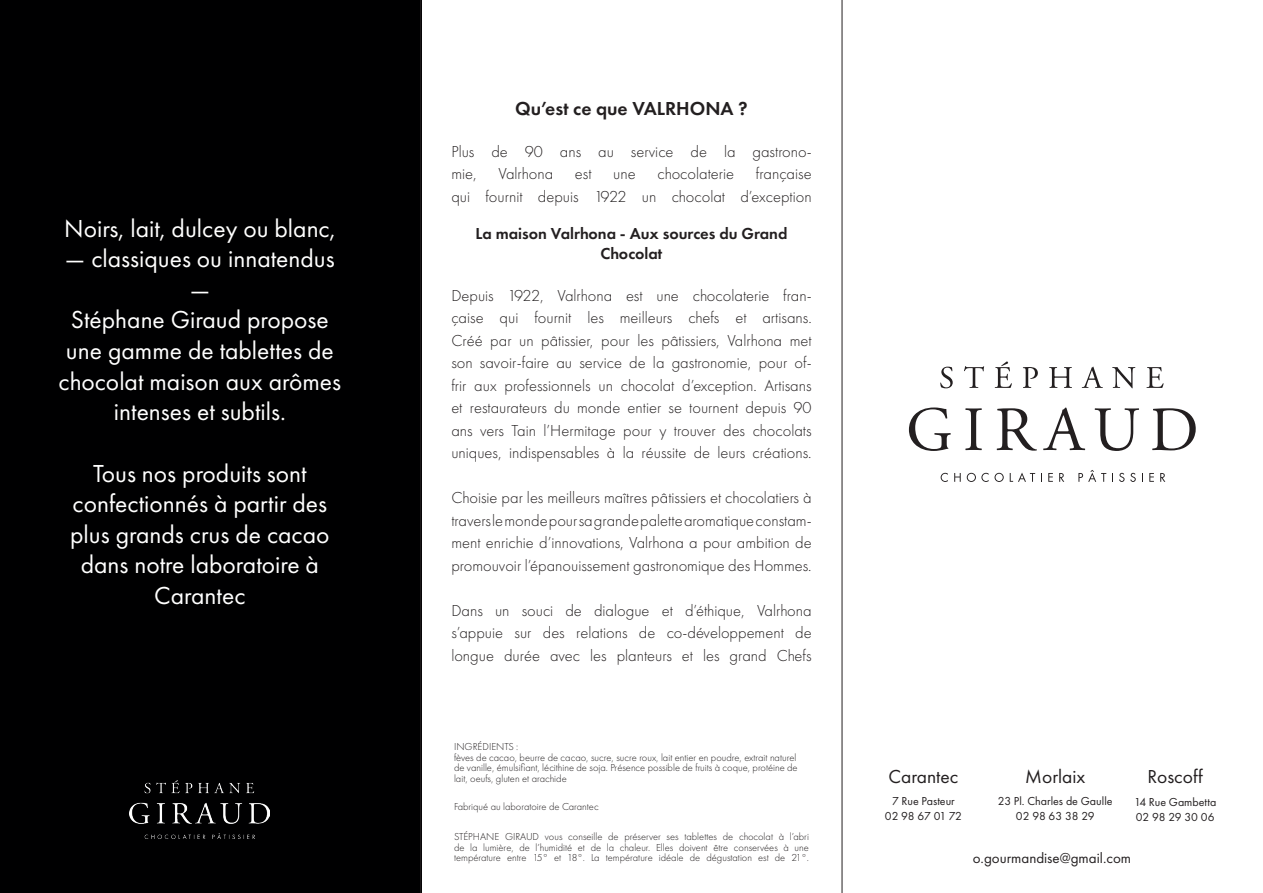
<style>
.page{position:relative;width:1263px;height:893px;background:#fff}
.page>*{position:absolute;margin:0;border:0;box-sizing:border-box;transform-origin:0 0}
.t1{font:25.5px/30.6px "Futura PT";color:#fff;text-align:center}
.t2{font:19.5px "Futura PT";color:#231f20}
.t3{font:600 19.5px "Futura PT";color:#231f20}
.t4{font:300 16.5px/22.5px "Futura PT";color:#231f20;text-align:justify}
.t5{font:600 16.5px "Futura PT";color:#231f20}
.t6{font:15px "Futura PT";color:#231f20}
.t7{font:12px "Futura PT";color:#231f20}
.t8{font:300 10.5px/10.5px "Futura PT";color:#231f20;text-align:justify}
</style>
<div class="page">
<svg style="left:941px;top:473px;width:7px;height:9px"></svg>
<svg style="left:954px;top:473px;width:7px;height:9px"></svg>
<svg style="left:967px;top:473px;width:37px;height:9px"></svg>
<svg style="left:1010px;top:473px;width:25px;height:9px"></svg>
<svg style="left:1048px;top:473px;width:5px;height:9px"></svg>
<svg style="left:1059px;top:473px;width:5px;height:9px"></svg>
<svg style="left:1078px;top:470px;width:28px;height:12px"></svg>
<svg style="left:1119px;top:473px;width:5px;height:9px"></svg>
<svg style="left:1130px;top:473px;width:6px;height:9px"></svg>
<svg style="left:1149px;top:473px;width:5px;height:9px"></svg>
<svg style="left:1160px;top:473px;width:5px;height:9px"></svg>
<svg style="left:940px;top:367px;width:13px;height:21px"></svg>
<svg style="left:964px;top:366px;width:20px;height:22px"></svg>
<svg style="left:995px;top:361px;width:17px;height:27px"></svg>
<svg style="left:1023px;top:367px;width:15px;height:21px"></svg>
<svg style="left:1049px;top:367px;width:23px;height:21px"></svg>
<svg style="left:1082px;top:367px;width:21px;height:21px"></svg>
<svg style="left:1112px;top:367px;width:23px;height:21px"></svg>
<svg style="left:1146px;top:367px;width:17px;height:21px"></svg>
<svg style="left:909px;top:407px;width:42px;height:44px"></svg>
<svg style="left:965px;top:408px;width:17px;height:42px"></svg>
<svg style="left:996px;top:408px;width:41px;height:43px"></svg>
<svg style="left:1043px;top:407px;width:42px;height:43px"></svg>
<svg style="left:1094px;top:408px;width:45px;height:43px"></svg>
<svg style="left:1152px;top:408px;width:44px;height:42px"></svg>
<div style="left:0;top:0;width:421px;height:893px;background:#000001"></div>
<img style="left:130px;top:781px;width:140px;height:58px">
<hr style="left:420px;top:0;width:1px;height:893px;background:#231f20">
<hr style="left:842px;top:0;width:1px;height:893px;background:#231f20">
<p class="t1" style="left:64px;top:213px;width:273px">Noirs, lait, dulcey ou blanc,</p>
<p class="t1" style="left:65px;top:243px;width:271px">— classiques ou innatendus —</p>
<p class="t1" style="left:59px;top:305px;width:284px">Stéphane Giraud propose une gamme de tablettes de chocolat maison aux arômes intenses et subtils.</p>
<p class="t1" style="left:70px;top:458px;width:261px">Tous nos produits sont confectionnés à partir des plus grands crus de cacao dans notre laboratoire à<br>Carantec</p>
<p class="t3" style="left:515px;top:96px;width:234px">Qu’est ce que VALRHONA ?</p>
<p class="t4" style="left:451px;top:140px;width:362px">Plus de 90 ans au service de la gastrono&shy;mie,</p>
<p class="t4" style="left:451px;top:163px;width:362px;text-align:right">française<br>qui fournit depuis 1922 un chocolat d’exception</p>
<p class="t5" style="left:475px;top:223px;width:313px">La maison Valrhona - Aux sources du Grand</p>
<p class="t5" style="left:600px;top:243px;width:63px">Chocolat</p>
<p class="t4" style="left:451px;top:284px;width:362px">Depuis 1922, Valrhona est une chocolaterie fran&shy;çaise qui fournit les meilleurs chefs et artisans.</p>
<p class="t4" style="left:451px;top:329px;width:362px">Créé par un pâtissier, pour les pâtissiers, Valrhona met son savoir-faire au service de la gastronomie, pour of&shy;frir aux professionnels un chocolat d’exception. Artisans et restaurateurs du monde entier se tournent depuis 90 ans vers Tain l’Hermitage pour y trouver des chocolats uniques, indispensables à la réussite de leurs créations.</p>
<p class="t4" style="left:451px;top:487px;width:362px">Choisie par les meilleurs maîtres pâtissiers et chocolatiers à travers le monde pour sa grande palette aromatique constam&shy;ment enrichie d’innovations, Valrhona a pour ambition de promouvoir l’épanouissement gastronomique des Hommes.</p>
<p class="t4" style="left:451px;top:599px;width:362px">Dans un souci de dialogue et d’éthique, Valrhona s’appuie sur des relations de co-développement de longue durée avec les planteurs et les grand Chefs</p>
<p class="t4" style="left:499px;top:163px;width:56px">Valrhona</p>
<p class="t4" style="left:575px;top:163px;width:18px">est</p>
<p class="t4" style="left:613px;top:163px;width:24px">une</p>
<p class="t4" style="left:657px;top:163px;width:78px">chocolaterie</p>
<p class="t8" style="left:454px;top:741px;width:66px">INGRÉDIENTS :</p>
<p class="t8" style="left:454px;top:752px;width:345px;text-align:left">fèves de cacao, beurre de cacao, sucre, sucre roux, lait entier en poudre, extrait naturel de vanille, émulsifiant, lécithine de soja. Présence possible de fruits à coque, protéine de lait, oeufs, gluten et arachide</p>
<p class="t8" style="left:454px;top:802px;width:146px">Fabriqué au laboratoire de Carantec</p>
<p class="t8" style="left:454px;top:832px;width:356px">STÉPHANE GIRAUD vous conseille de préserver ses tablettes de chocolat à l’abri de la lumière, de l’humidité et de la chaleur. Elles doivent être conservées à une température entre 15° et 18°. La température idéale de dégustation est de 21°.</p>
<p class="t2" style="left:888px;top:765px;width:71px">Carantec</p>
<p class="t7" style="left:892px;top:794px;width:64px">7 Rue Pasteur</p>
<p class="t7" style="left:885px;top:809px;width:79px">02 98 67 01 72</p>
<p class="t2" style="left:1025px;top:765px;width:62px">Morlaix</p>
<p class="t7" style="left:998px;top:794px;width:116px">23 Pl. Charles de Gaulle</p>
<p class="t7" style="left:1016px;top:809px;width:80px">02 98 63 38 29</p>
<p class="t6" style="left:973px;top:849px;width:160px">o.gourmandise@gmail.com</p>
<p class="t2" style="left:1147px;top:765px;width:57px">Roscoff</p>
<p class="t7" style="left:1134px;top:795px;width:84px">14 Rue Gambetta</p>
<p class="t7" style="left:1136px;top:810px;width:80px">02 98 29 30 06</p>
</div>
